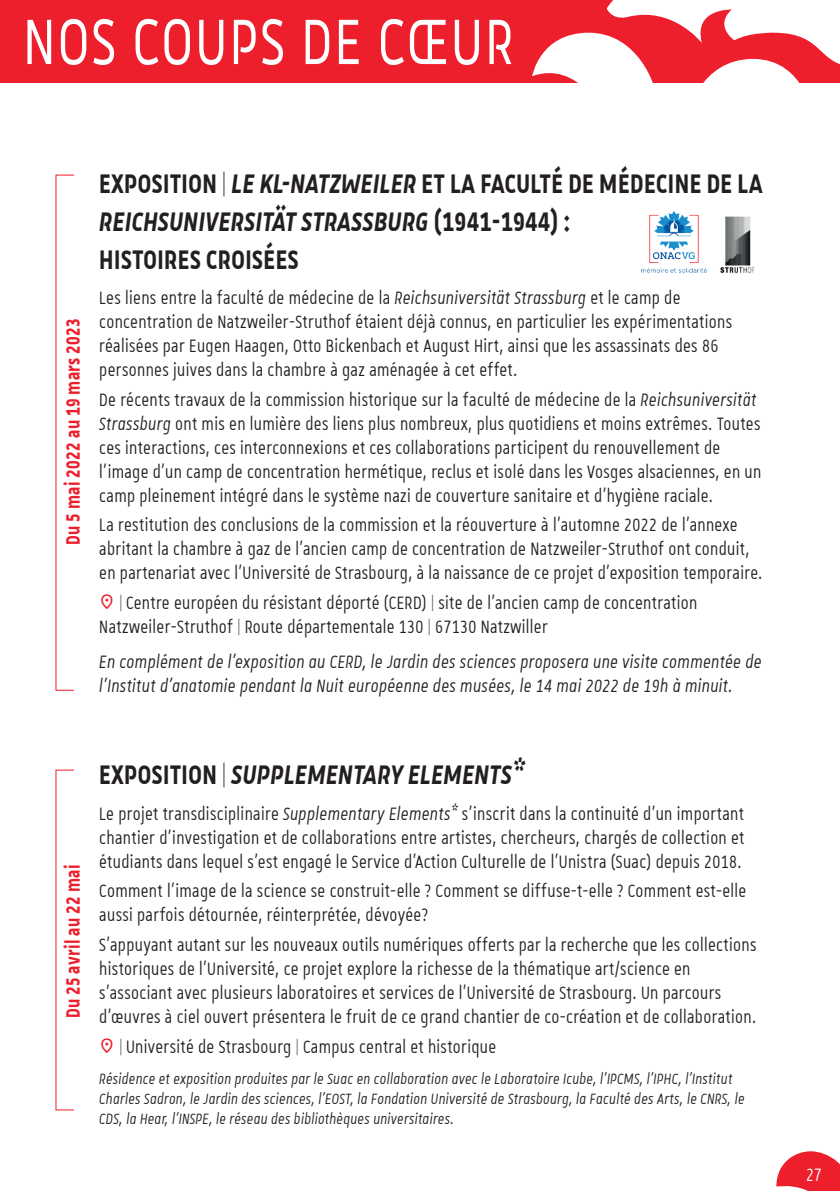
<style>
.page{position:relative;width:840px;height:1191px;background:#fff}
.page>*{position:absolute;margin:0;border:0;box-sizing:border-box;transform-origin:0 0}
.t1{font:87px "Unistra A";letter-spacing:.03em;color:#fff;scale:.75 1}
.t2{font:700 36px/38px "Unistra A";letter-spacing:.02em;color:#231f20;scale:.75 1}
.t3{font:italic 700 36px "Unistra A";letter-spacing:.02em;color:#231f20;scale:.75 1}
.t4{font:700 26px "Unistra A";letter-spacing:.02em;color:#ee1f2d;scale:.75 1}
.t5{font:24px/24px "Unistra A";letter-spacing:.02em;color:#231f20;scale:.75 1}
.t6{font:italic 24px/24px "Unistra A";letter-spacing:.02em;color:#231f20;scale:.75 1}
.t7{font:24px "Unistra A";color:#fff;scale:.75 1}
.t8{font:italic 20px/20px "Unistra A";letter-spacing:.02em;color:#231f20;scale:.75 1}
.s1{font-style:italic}
.s2{font-style:normal}
</style>
<div class="page">
<div style="left:0;top:0;width:839px;height:82px;background:#ee1f2d"></div>
<svg style="left:371px;top:0;width:468px;height:83px"></svg>
<svg style="left:776px;top:1151px;width:63px;height:40px"></svg>
<img style="left:641px;top:211px;width:64px;height:62px">
<img style="left:720px;top:216px;width:35px;height:58px">
<h1 class="t1" style="left:23px;top:-4px;width:655px">NOS COUPS DE CŒUR</h1>
<p class="t4" style="left:58px;top:545px;width:304px;rotate:-90deg">Du 5 mai 2022 au 19 mars 2023</p>
<h2 class="t2" style="left:99px;top:163px;width:885px">EXPOSITION | <span class="s1">LE KL-NATZWEILER</span> ET LA FACULTÉ DE MÉDECINE DE LA<br><span class="s1">REICHSUNIVERSITÄT STRASSBURG</span> (1941-1944) :<br>HISTOIRES CROISÉES</h2>
<p class="t5" style="left:99px;top:285px;width:844px">Les liens entre la faculté de médecine de la <span class="s1">Reichsuniversität Strassburg</span> et le camp de concentration de Natzweiler-Struthof étaient déjà connus, en particulier les expérimentations réalisées par Eugen Haagen, Otto Bickenbach et August Hirt, ainsi que les assassinats des 86 personnes juives dans la chambre à gaz aménagée à cet effet.</p>
<p class="t5" style="left:99px;top:386px;width:883px">De récents travaux de la commission historique sur la faculté de médecine de la <span class="s1">Reichsuniversität Strassburg</span> ont mis en lumière des liens plus nombreux, plus quotidiens et moins extrêmes. Toutes ces interactions, ces interconnexions et ces collaborations participent du renouvellement de l’image d’un camp de concentration hermétique, reclus et isolé dans les Vosges alsaciennes, en un camp pleinement intégré dans le système nazi de couverture sanitaire et d’hygiène raciale.</p>
<p class="t5" style="left:99px;top:512px;width:885px">La restitution des conclusions de la commission et la réouverture à l’automne 2022 de l’annexe abritant la chambre à gaz de l’ancien camp de concentration de Natzweiler-Struthof ont conduit, en partenariat avec l’Université de Strasbourg, à la naissance de ce projet d’exposition temporaire.</p>
<p class="t5" style="left:99px;top:590px;width:798px;text-indent:20px">| Centre européen du résistant déporté (CERD) | site de l’ancien camp de concentration<br>Natzweiler-Struthof | Route départementale 130 | 67130 Natzwiller</p>
<p class="t6" style="left:99px;top:649px;width:884px">En complément de l’exposition au CERD, le Jardin des sciences proposera une visite commentée de l’Institut d’anatomie pendant la Nuit européenne des musées, le 14 mai 2022 de 19h à minuit.</p>
<p class="t4" style="left:58px;top:1018px;width:206px;rotate:-90deg">Du 25 avril au 22 mai</p>
<h2 class="t3" style="left:99px;top:754px;width:568px"><span class="s2">EXPOSITION |</span> SUPPLEMENTARY ELEMENTS*</h2>
<p class="t5" style="left:99px;top:800px;width:861px;text-align:justify">Le projet transdisciplinaire <span class="s1">Supplementary Elements*</span> s’inscrit dans la continuité d’un important chantier d'investigation et de collaborations entre artistes, chercheurs, chargés de collection et étudiants dans lequel s'est engagé le Service d’Action Culturelle de l’Unistra (Suac) depuis 2018.</p>
<p class="t5" style="left:99px;top:878px;width:863px">Comment l'image de la science se construit-elle ? Comment se diffuse-t-elle ? Comment est-elle aussi parfois détournée, réinterprétée, dévoyée?</p>
<p class="t5" style="left:99px;top:931px;width:877px">S'appuyant autant sur les nouveaux outils numériques offerts par la recherche que les collections historiques de l'Université, ce projet explore la richesse de la thématique art/science en s'associant avec plusieurs laboratoires et services de l'Université de Strasbourg. Un parcours d'œuvres à ciel ouvert présentera le fruit de ce grand chantier de co-création et de collaboration.</p>
<p class="t5" style="left:119px;top:1033px;width:503px">| Université de Strasbourg | Campus central et historique</p>
<p class="t8" style="left:99px;top:1068px;width:861px">Résidence et exposition produites par le Suac en collaboration avec le Laboratoire Icube, l'IPCMS, l'IPHC, l'Institut<br>Charles Sadron, le Jardin des sciences, l’EOST, la Fondation Université de Strasbourg, la Faculté des Arts, le CNRS, le<br>CDS, la Hear, l'INSPE, le réseau des bibliothèques universitaires.</p>
<p class="t7" style="left:805px;top:1162px;width:22px">27</p>
</div>
